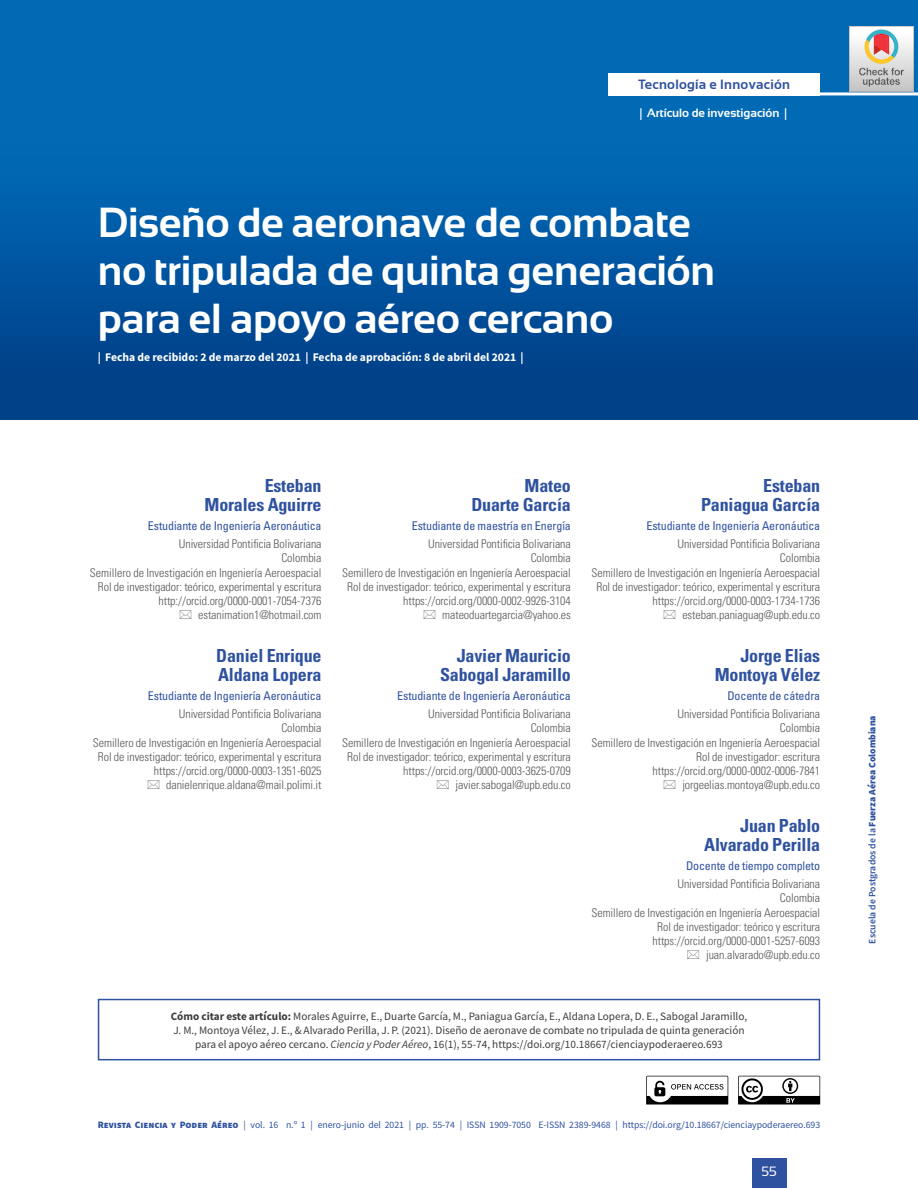
<style>
.page{position:relative;width:918px;height:1188px;background:#fff}
.page>*{position:absolute;margin:0;border:0;box-sizing:border-box;transform-origin:0 0}
.t1{font:700 42px/48px "Sansation";letter-spacing:-.01em;color:#fff}
.t2{font:700 condensed 18px/19.5px "Univers";letter-spacing:-.01em;color:#2f52a0;text-align:right}
.t3{font:700 13.5px "Sansation";letter-spacing:.02em;color:#2f52a0}
.t4{font:13.5px "Sansation";color:#fff}
.t5{font:300 condensed 12px/14.2px "Univers";letter-spacing:-.005em;color:#575756;text-align:right}
.t6{font:condensed 12px "Univers";letter-spacing:-.01em;color:#2f52a0}
.t7{font:700 12px "Sansation";color:#fff}
.t8{font:700 11.7px "Source Sans Pro";color:#fff}
.t9{font:11.25px/14.2px "Source Sans Pro";color:#3c3c3b;text-align:center}
.t10{font:9.75px "Source Sans Pro";letter-spacing:-.005em;color:#2f52a0}
.t11{font:600 9.75px "Source Sans Pro";color:#2f52a0}
.s1{font-family:"Source Sans Pro";font-size:11.7px}
.s2{font-weight:700}
.s3{font-style:italic}
.s4{font-weight:900}
</style>
<div class="page">
<div style="left:752px;top:1158px;width:34px;height:30px;background:#2f52a0"></div>
<div style="left:0;top:0;width:918px;height:419px;background:linear-gradient(to bottom,#0075c1,#00418a)"></div>
<svg style="left:738px;top:1076px;width:82px;height:28px"></svg>
<svg style="left:646px;top:1076px;width:82px;height:28px"></svg>
<div style="left:608px;top:73px;width:212px;height:22px;background:#fff"></div>
<hr style="left:806px;top:92px;width:112px;height:3px;background:#fff">
<div style="left:98px;top:999px;width:722px;height:61px;border:2px solid #2f52a0"></div>
<img style="left:849px;top:27px;width:65px;height:65px">
<p class="t3" style="left:638px;top:77px;width:153px">Tecnología e Innovación</p>
<p class="t7" style="left:639px;top:106px;width:149px"><span class="s1">|</span> Artículo de investigación <span class="s1">|</span></p>
<h1 class="t1" style="left:98px;top:199px;width:619px">Diseño de aeronave de combate no tripulada de quinta generación para el apoyo aéreo cercano</h1>
<p class="t8" style="left:98px;top:349px;width:427px">| Fecha de recibido: 2 de marzo del 2021 | Fecha de aprobación: 8 de abril del 2021 |</p>
<h2 class="t2" style="left:205px;top:475px;width:119px">Esteban<br>Morales Aguirre</h2>
<p class="t6" style="left:148px;top:518px;width:175px">Estudiante de Ingeniería Aeronáutica</p>
<p class="t5" style="left:90px;top:537px;width:233px">Universidad Pontificia Bolivariana<br>Colombia<br>Semillero de Investigación en Ingeniería Aeroespacial Rol de investigador: teórico, experimental y escritura http://orcid.org/0000-0001-7054-7376 estanimation1@hotmail.com</p>
<h2 class="t2" style="left:216px;top:645px;width:107px;text-align:left">Daniel Enrique<br>Aldana Lopera</h2>
<p class="t6" style="left:148px;top:688px;width:175px">Estudiante de Ingeniería Aeronáutica</p>
<p class="t5" style="left:93px;top:707px;width:230px">Universidad Pontificia Bolivariana<br>Colombia<br>Semillero de Investigación en Ingeniería Aeroespacial Rol de investigador: teórico, experimental y escritura https://orcid.org/0000-0003-1351-6025 danielenrique.aldana@mail.polimi.it</p>
<h2 class="t2" style="left:471px;top:475px;width:101px">Mateo<br>Duarte García</h2>
<p class="t6" style="left:412px;top:518px;width:161px">Estudiante de maestría en Energía</p>
<p class="t5" style="left:342px;top:537px;width:230px">Universidad Pontificia Bolivariana<br>Colombia<br>Semillero de Investigación en Ingeniería Aeroespacial Rol de investigador: teórico, experimental y escritura https://orcid.org/0000-0002-9926-3104 mateoduartegarcia@yahoo.es</p>
<h2 class="t2" style="left:440px;top:645px;width:132px">Javier Mauricio<br>Sabogal Jaramillo</h2>
<p class="t6" style="left:397px;top:688px;width:175px">Estudiante de Ingeniería Aeronáutica</p>
<p class="t5" style="left:342px;top:707px;width:230px">Universidad Pontificia Bolivariana<br>Colombia<br>Semillero de Investigación en Ingeniería Aeroespacial Rol de investigador: teórico, experimental y escritura https://orcid.org/0000-0003-3625-0709 javier.sabogal@upb.edu.co</p>
<h2 class="t2" style="left:701px;top:475px;width:121px">Esteban<br>Paniagua García</h2>
<p class="t6" style="left:647px;top:518px;width:175px">Estudiante de Ingeniería Aeronáutica</p>
<p class="t5" style="left:591px;top:537px;width:230px">Universidad Pontificia Bolivariana<br>Colombia<br>Semillero de Investigación en Ingeniería Aeroespacial Rol de investigador: teórico, experimental y escritura https://orcid.org/0000-0003-1734-1736 esteban.paniaguag@upb.edu.co</p>
<h2 class="t2" style="left:715px;top:645px;width:107px">Jorge Elias<br>Montoya Vélez</h2>
<p class="t6" style="left:727px;top:688px;width:94px">Docente de cátedra</p>
<p class="t5" style="left:591px;top:707px;width:230px">Universidad Pontificia Bolivariana<br>Colombia<br>Semillero de Investigación en Ingeniería Aeroespacial Rol de investigador: escritura https://orcid.org/0000-0002-0006-7841 jorgeelias.montoya@upb.edu.co</p>
<h2 class="t2" style="left:704px;top:815px;width:117px">Juan Pablo<br>Alvarado Perilla</h2>
<p class="t6" style="left:686px;top:858px;width:136px">Docente de tiempo completo</p>
<p class="t5" style="left:591px;top:877px;width:230px">Universidad Pontificia Bolivariana<br>Colombia<br>Semillero de Investigación en Ingeniería Aeroespacial Rol de investigador: teórico y escritura https://orcid.org/0000-0001-5257-6093 juan.alvarado@upb.edu.co</p>
<p class="t9" style="left:171px;top:1009px;width:578px"><span class="s2">Cómo citar este artículo:</span> Morales Aguirre, E., Duarte García, M., Paniagua García, E., Aldana Lopera, D. E., Sabogal Jaramillo,<br>J. M., Montoya Vélez, J. E., &amp; Alvarado Perilla, J. P. (2021). Diseño de aeronave de combate no tripulada de quinta generación para el apoyo aéreo cercano. <span class="s3">Ciencia y Poder Aéreo</span>, 16(1), 55-74, https://doi.org/10.18667/cienciaypoderaereo.693</p>
<p class="t10" style="left:98px;top:1118px;width:724px"><span class="s4">Revista Ciencia y Poder Aéreo</span> | vol. 16 n.º 1 | enero-junio del 2021 | pp. 55-74 | ISSN 1909-7050 E-ISSN 2389-9468 | https://doi.org/10.18667/cienciaypoderaereo.693</p>
<p class="t4" style="left:761px;top:1164px;width:17px">55</p>
<p class="t11" style="left:866px;top:944px;width:230px;rotate:-90deg">Escuela de Postgrados de la <span class="s4">Fuerza Aérea Colombiana</span></p>
</div>
